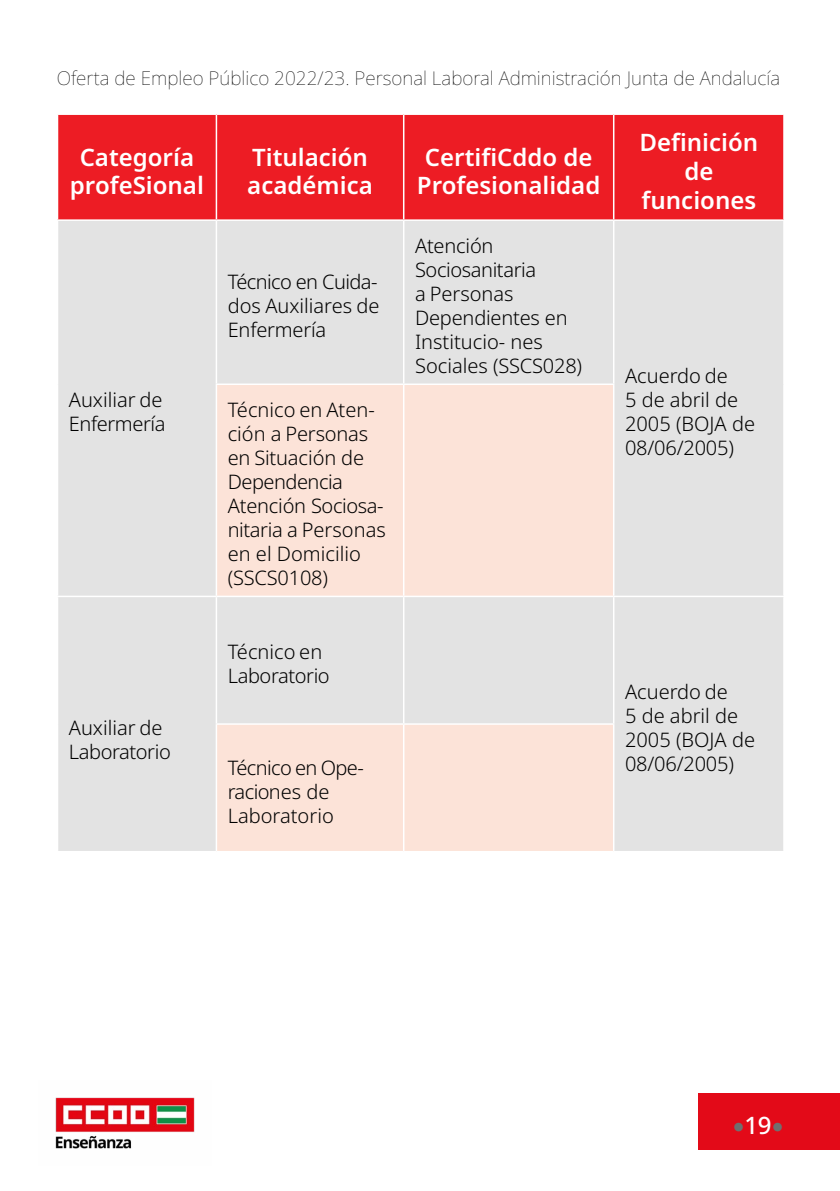
<style>
.page{position:relative;width:840px;height:1191px;background:#fff}
.page>*{position:absolute;margin:0;border:0;box-sizing:border-box;transform-origin:0 0}
.t1{font:600 24px/28.8px "Noto Sans";color:#fff;text-align:center}
.t2{font:500 24px "Noto Sans";color:#fff}
.t3{font:300 20px/24px "Noto Sans";letter-spacing:-.01em;color:#000}
.t4{font:300 20px "Noto Sans";letter-spacing:-.03em;color:#000}
.t5{font:100 19px "Noto Sans";color:#000}
.s1{color:#706f6f}
</style>
<div class="page">
<div style="left:697px;top:1092px;width:142px;height:57px;background:#e30a18"></div>
<img style="left:55px;top:1097px;width:140px;height:52px">
<div style="left:58px;top:115px;width:724px;height:104px;background:#ed1c24"></div>
<div style="left:58px;top:221px;width:724px;height:630px;background:#e3e3e3"></div>
<svg style="left:217px;top:385px;width:395px;height:466px;background:#f5e3db"></svg>
<hr style="left:215px;top:115px;width:2px;height:104px;background:#fff">
<hr style="left:403px;top:115px;width:1px;height:104px;background:#fff">
<hr style="left:612px;top:115px;width:2px;height:104px;background:#fff">
<hr style="left:215px;top:221px;width:2px;height:162px;background:#fff">
<hr style="left:403px;top:221px;width:1px;height:162px;background:#fff">
<hr style="left:612px;top:221px;width:2px;height:162px;background:#fff">
<hr style="left:215px;top:385px;width:2px;height:210px;background:#fff">
<hr style="left:403px;top:385px;width:1px;height:210px;background:#fff">
<hr style="left:612px;top:385px;width:2px;height:210px;background:#fff">
<hr style="left:215px;top:597px;width:2px;height:126px;background:#fff">
<hr style="left:403px;top:597px;width:1px;height:126px;background:#fff">
<hr style="left:612px;top:597px;width:2px;height:126px;background:#fff">
<hr style="left:215px;top:725px;width:2px;height:126px;background:#fff">
<hr style="left:403px;top:725px;width:1px;height:126px;background:#fff">
<hr style="left:612px;top:725px;width:2px;height:126px;background:#fff">
<hr style="left:215px;top:383px;width:188px;height:2px;background:#fff">
<hr style="left:403px;top:383px;width:211px;height:2px;background:#fff">
<hr style="left:57px;top:595px;width:159px;height:2px;background:#fff">
<hr style="left:216px;top:595px;width:187px;height:2px;background:#fff">
<hr style="left:403px;top:595px;width:210px;height:2px;background:#fff">
<hr style="left:215px;top:723px;width:188px;height:2px;background:#fff">
<hr style="left:403px;top:723px;width:211px;height:2px;background:#fff">
<hr style="left:613px;top:595px;width:171px;height:2px;background:#fff">
<p class="t5" style="left:57px;top:65px;width:724px">Oferta de Empleo Público 2022/23. Personal Laboral Administración Junta de Andalucía</p>
<p class="t1" style="left:70px;top:143px;width:135px">Categoría profeSional</p>
<p class="t1" style="left:247px;top:143px;width:127px;text-align:left">Titulación académica</p>
<p class="t1" style="left:416px;top:143px;width:185px">CertifiCddo de<br>Profesionalidad</p>
<p class="t3" style="left:69px;top:388px;width:98px">Auxiliar de<br>Enfermería</p>
<p class="t3" style="left:228px;top:270px;width:153px;text-align:justify">Técnico en Cuida&shy;dos Auxiliares de Enfermería</p>
<p class="t3" style="left:228px;top:398px;width:159px">Técnico en Aten&shy;ción a Personas en Situación de<br>Dependencia<br>Atención Sociosa&shy;nitaria a Personas en el Domicilio (SSCS0108)</p>
<p class="t3" style="left:415px;top:234px;width:168px">Atención<br>Sociosanitaria<br>a Personas<br>Dependientes en<br>Institucio- nes<br>Sociales (SSCS028)</p>
<p class="t1" style="left:639px;top:129px;width:120px">Definición de funciones</p>
<p class="t3" style="left:624px;top:364px;width:131px">Acuerdo de<br>5 de abril de<br>2005 (BOJA de<br>08/06/2005)</p>
<p class="t3" style="left:69px;top:716px;width:103px">Auxiliar de<br>Laboratorio</p>
<p class="t3" style="left:228px;top:640px;width:103px">Técnico en<br>Laboratorio</p>
<p class="t3" style="left:624px;top:680px;width:131px">Acuerdo de<br>5 de abril de<br>2005 (BOJA de</p>
<p class="t4" style="left:228px;top:753px;width:137px">Técnico en Ope-</p>
<p class="t3" style="left:624px;top:752px;width:110px">08/06/2005)</p>
<p class="t3" style="left:228px;top:780px;width:107px">raciones de<br>Laboratorio</p>
<p class="t2" style="left:732px;top:1108px;width:52px"><span class="s1">•</span>19<span class="s1">•</span></p>
</div>
